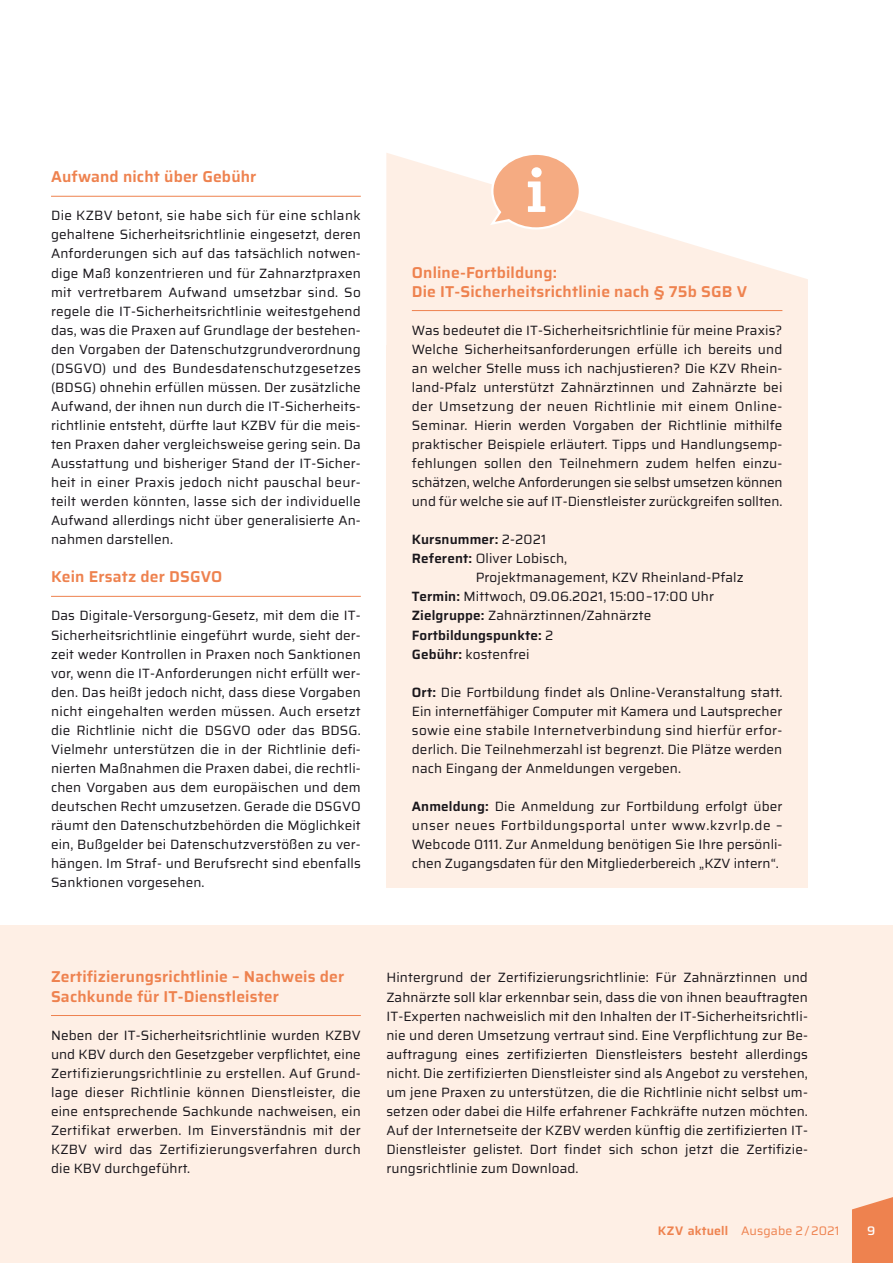
<style>
.page{position:relative;width:893px;height:1263px;background:#fff}
.page>*{position:absolute;margin:0;border:0;box-sizing:border-box;transform-origin:0 0}
.t1{font:700 61.65px "Officina Serif";color:#fff}
.t2{font:600 15.75px/19px "Saira";letter-spacing:.01em;color:#ee824f}
.t3{font:13.5px/19px "Saira";letter-spacing:.01em;color:#1a171c;text-align:justify}
.t4{font:600 13.5px "Saira";letter-spacing:.01em;color:#1a171c}
.t5{font:12.3px "Saira";letter-spacing:.01em;color:#ee824f}
.t6{font:500 12.3px "Saira";color:#fff}
.s1{font-weight:400}
.s2{font-weight:600}
</style>
<div class="page">
<svg style="left:386px;top:153px;width:422px;height:192px;fill:#feefe5"></svg>
<svg style="left:488px;top:153px;width:94px;height:78px"></svg>
<div style="left:386px;top:345px;width:422px;height:543px;background:#feefe5"></div>
<div style="left:0;top:925px;width:893px;height:338px;background:#feefe5"></div>
<hr style="left:51px;top:196px;width:310px;height:1px;background:#ee824f">
<hr style="left:51px;top:596px;width:310px;height:1px;background:#ee824f">
<hr style="left:412px;top:310px;width:370px;height:1px;background:#ee824f">
<hr style="left:51px;top:1015px;width:310px;height:1px;background:#ee824f">
<svg style="left:852px;top:1197px;width:41px;height:66px"></svg>
<p class="t2" style="left:51px;top:167px;width:207px">Aufwand nicht über Gebühr</p>
<p class="t3" style="left:51px;top:206px;width:311px">Die KZBV betont, sie habe sich für eine schlank gehaltene Sicherheitsrichtlinie eingesetzt, deren Anforderungen sich auf das tatsächlich notwen&shy;dige Maß konzentrieren und für Zahnarztpraxen mit vertretbarem Aufwand umsetzbar sind. So regele die IT-Sicherheitsrichtlinie weitestgehend das, was die Praxen auf Grundlage der bestehen&shy;den Vorgaben der Datenschutzgrundverordnung (DSGVO) und des Bundesdatenschutzgesetzes (BDSG) ohnehin erfüllen müssen. Der zusätzliche Aufwand, der ihnen nun durch die IT-Sicherheits&shy;richtlinie entsteht, dürfte laut KZBV für die meis&shy;ten Praxen daher vergleichsweise gering sein. Da Ausstattung und bisheriger Stand der IT-Sicher&shy;heit in einer Praxis jedoch nicht pauschal beur&shy;teilt werden könnten, lasse sich der individuelle Aufwand allerdings nicht über generalisierte An&shy;nahmen darstellen.</p>
<p class="t2" style="left:51px;top:567px;width:173px">Kein Ersatz der DSGVO</p>
<p class="t3" style="left:51px;top:606px;width:311px">Das Digitale-Versorgung-Gesetz, mit dem die IT-Sicherheitsrichtlinie eingeführt wurde, sieht der&shy;zeit weder Kontrollen in Praxen noch Sanktionen vor, wenn die IT-Anforderungen nicht erfüllt wer&shy;den. Das heißt jedoch nicht, dass diese Vorgaben nicht eingehalten werden müssen. Auch ersetzt die Richtlinie nicht die DSGVO oder das BDSG.<br>Vielmehr unterstützen die in der Richtlinie defi&shy;nierten Maßnahmen die Praxen dabei, die rechtli&shy;chen Vorgaben aus dem europäischen und dem deutschen Recht umzusetzen. Gerade die DSGVO räumt den Datenschutzbehörden die Möglichkeit ein, Bußgelder bei Datenschutzverstößen zu ver&shy;hängen. Im Straf- und Berufsrecht sind ebenfalls Sanktionen vorgesehen.</p>
<h1 class="t1" style="left:526px;top:153px;width:22px">i</h1>
<p class="t2" style="left:412px;top:262px;width:337px">Online-Fortbildung:<br>Die IT-Sicherheitsrichtlinie nach § 75b SGB V</p>
<p class="t3" style="left:412px;top:320px;width:372px">Was bedeutet die IT-Sicherheitsrichtlinie für meine Praxis?<br>Welche Sicherheitsanforderungen erfülle ich bereits und an welcher Stelle muss ich nachjustieren? Die KZV Rhein&shy;land-Pfalz unterstützt Zahnärztinnen und Zahnärzte bei der Umsetzung der neuen Richtlinie mit einem Online-Seminar. Hierin werden Vorgaben der Richtlinie mithilfe praktischer Beispiele erläutert. Tipps und Handlungsemp&shy;fehlungen sollen den Teilnehmern zudem helfen einzu&shy;schätzen, welche Anforderungen sie selbst umsetzen können und für welche sie auf IT-Dienstleister zurückgreifen sollten.</p>
<p class="t4" style="left:412px;top:529px;width:136px">Kursnummer: <span class="s1">2-2021</span></p>
<p class="t3" style="left:412px;top:549px;width:157px"><span class="s2">Referent:</span> Oliver Lobisch,</p>
<p class="t3" style="left:476px;top:568px;width:269px">Projektmanagement, KZV Rheinland-Pfalz</p>
<p class="t3" style="left:412px;top:587px;width:304px"><span class="s2">Termin:</span> Mittwoch, 09.06.2021, 15:00–17:00 Uhr</p>
<p class="t3" style="left:412px;top:606px;width:241px"><span class="s2">Zielgruppe:</span> Zahnärztinnen/Zahnärzte</p>
<p class="t4" style="left:412px;top:624px;width:143px">Fortbildungspunkte: <span class="s1">2</span></p>
<p class="t3" style="left:412px;top:644px;width:119px"><span class="s2">Gebühr:</span> kostenfrei</p>
<p class="t3" style="left:412px;top:682px;width:372px"><span class="s2">Ort:</span> Die Fortbildung findet als Online-Veranstaltung statt.<br>Ein internetfähiger Computer mit Kamera und Lautsprecher sowie eine stabile Internetverbindung sind hierfür erfor&shy;derlich. Die Teilnehmerzahl ist begrenzt. Die Plätze werden nach Eingang der Anmeldungen vergeben.</p>
<p class="t3" style="left:412px;top:796px;width:372px"><span class="s2">Anmeldung:</span> Die Anmeldung zur Fortbildung erfolgt über unser neues Fortbildungsportal unter www.kzvrlp.de – Webcode 0111. Zur Anmeldung benötigen Sie Ihre persönli&shy;chen Zugangsdaten für den Mitgliederbereich „KZV intern“.</p>
<p class="t2" style="left:51px;top:967px;width:295px">Zertifizierungsrichtlinie – Nachweis der<br>Sachkunde für IT-Dienstleister</p>
<p class="t3" style="left:51px;top:1025px;width:311px">Neben der IT-Sicherheitsrichtlinie wurden KZBV und KBV durch den Gesetzgeber verpflichtet, eine Zertifizierungsrichtlinie zu erstellen. Auf Grund&shy;lage dieser Richtlinie können Dienstleister, die eine entsprechende Sachkunde nachweisen, ein Zertifikat erwerben. Im Einverständnis mit der KZBV wird das Zertifizierungsverfahren durch die KBV durchgeführt.</p>
<p class="t3" style="left:386px;top:968px;width:423px;text-align:left">Hintergrund der Zertifizierungsrichtlinie: Für Zahnärztinnen und Zahnärzte soll klar erkennbar sein, dass die von ihnen beauftragten IT-Experten nachweislich mit den Inhalten der IT-Sicherheitsrichtli&shy;nie und deren Umsetzung vertraut sind. Eine Verpflichtung zur Be&shy;auftragung eines zertifizierten Dienstleisters besteht allerdings nicht. Die zertifizierten Dienstleister sind als Angebot zu verstehen, um jene Praxen zu unterstützen, die die Richtlinie nicht selbst um&shy;setzen oder dabei die Hilfe erfahrener Fachkräfte nutzen möchten.<br>Auf der Internetseite der KZBV werden künftig die zertifizierten IT-Dienstleister gelistet. Dort fi ndet sich schon jetzt die Zertifizie&shy;rungsrichtlinie zum Download.</p>
<p class="t5" style="left:658px;top:1222px;width:183px"><span class="s2">KZV aktuell</span> Ausgabe 2/2021</p>
<p class="t6" style="left:867px;top:1221px;width:10px">9</p>
</div>
